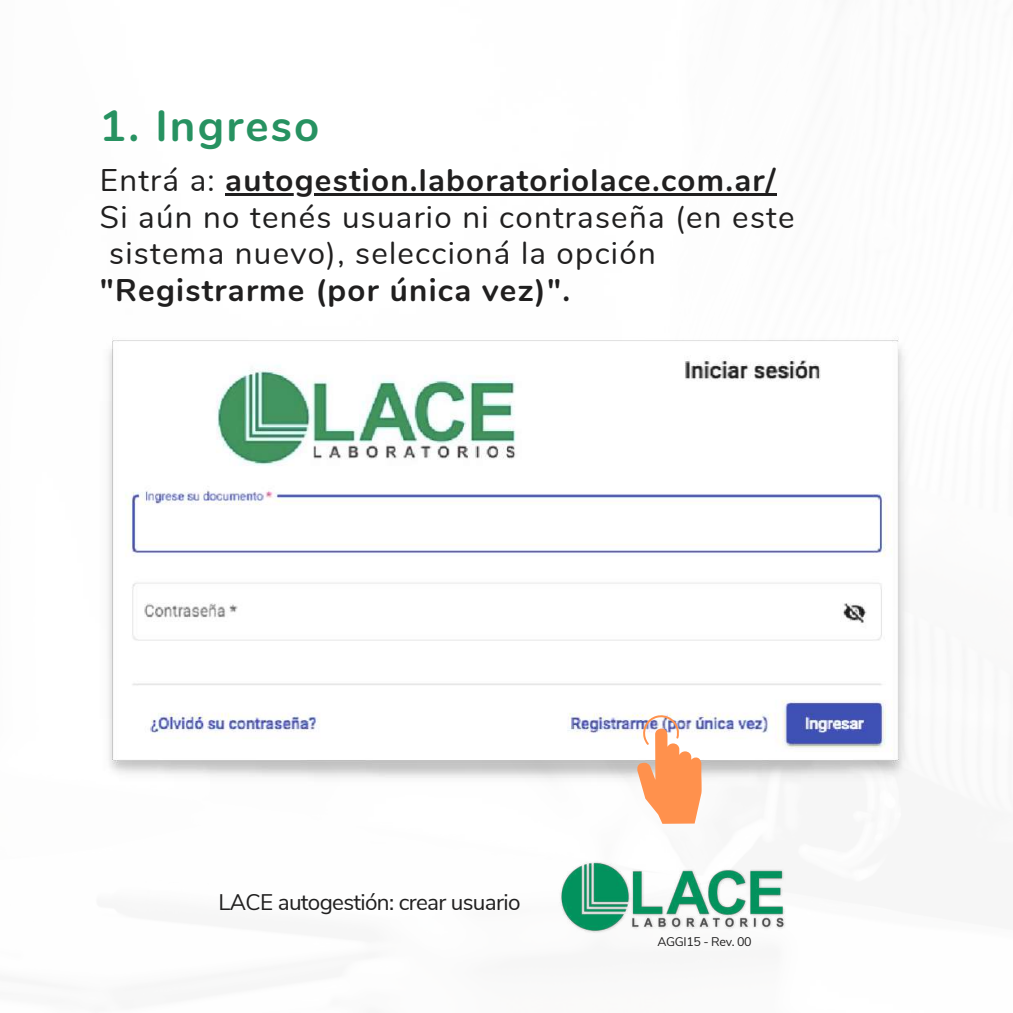
<style>
.page{position:relative;width:1013px;height:1013px;background:#fff}
.page>*{position:absolute;margin:0;border:0;box-sizing:border-box;transform-origin:0 0}
.t1{font:700 43.75px "Nunito";letter-spacing:.05em;color:#279261}
.t2{font:31.25px/36.5px "Nunito";letter-spacing:.04em;color:#201f1f}
.t3{font:700 31.25px "Nunito";letter-spacing:.04em;color:#201f1f}
.t4{font:22.5px "Nunito Sans";letter-spacing:-.03em;color:#201f1f}
.t5{font:12.5px "Nunito Sans";letter-spacing:-.03em;color:#201f1f}
.s1{font-weight:700}
</style>
<div class="page">
<hr style="left:225px;top:193px;width:551px;height:3px;background:#201f1f">
<img style="left:560px;top:862px;width:226px;height:71px">
<img style="left:108px;top:336px;width:800px;height:449px">
<svg style="left:637px;top:713px;width:64px;height:110px"></svg>
<h1 class="t1" style="left:100px;top:96px;width:221px">1. Ingreso</h1>
<p class="t2" style="left:100px;top:163px;width:696px">Entrá a: <span class="s1">autogestion.laboratoriolace.com.ar/<br></span>Si aún no tenés usuario ni contraseña (en este sistema nuevo), seleccioná la opción</p>
<p class="t3" style="left:100px;top:269px;width:472px">"Registrarme (por única vez)".</p>
<p class="t4" style="left:218px;top:887px;width:303px">LACE autogestión: crear usuario</p>
<p class="t5" style="left:657px;top:933px;width:96px">AGGI15 - Rev. 00</p>
</div>
